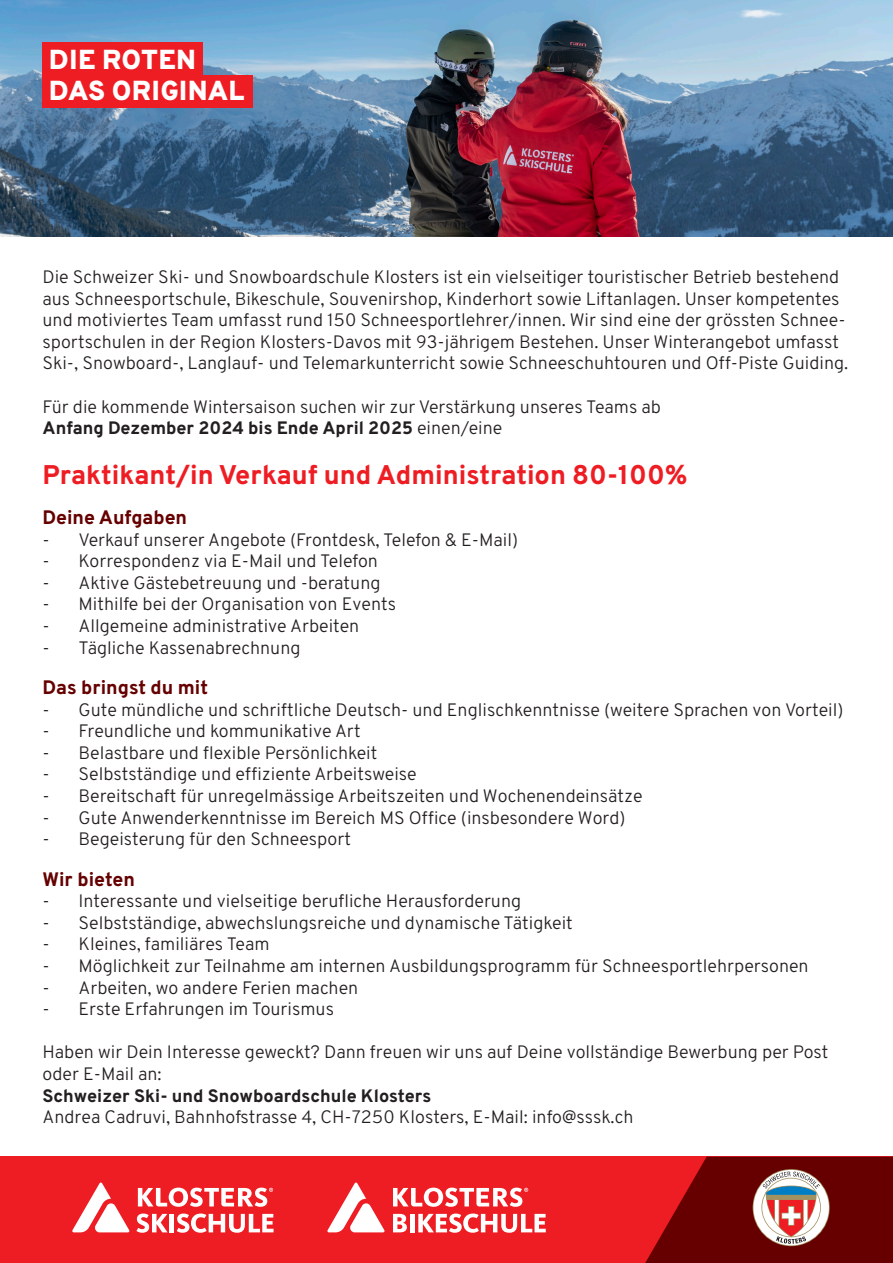
<style>
.page{position:relative;width:893px;height:1263px;background:#fff}
.page>*{position:absolute;margin:0;border:0;box-sizing:border-box;transform-origin:0 0}
.t1{font:800 27.45px/30.9px "Overpass";letter-spacing:.01em;color:#fff}
.t2{font:800 27px "Overpass";color:#ee1d23}
.t3{font:800 19.5px "Overpass";color:#600}
.t4{font:300 18px/21.6px "Overpass";color:#231f20}
.t5{font:800 18px "Overpass";color:#231f20}
.s1{font-weight:800}
</style>
<div class="page">
<img style="left:0;top:0;width:893px;height:236px">
<div style="left:0;top:1157px;width:893px;height:106px;background:#ee1d23"></div>
<svg style="left:136px;top:1213px;width:32px;height:20px"></svg>
<hr style="left:170px;top:1214px;width:4px;height:18px;background:#fff">
<svg style="left:177px;top:1213px;width:97px;height:20px"></svg>
<svg style="left:72px;top:1182px;width:58px;height:50px"></svg>
<svg style="left:138px;top:1187px;width:135px;height:20px"></svg>
<svg style="left:393px;top:1214px;width:14px;height:18px"></svg>
<hr style="left:410px;top:1214px;width:4px;height:18px;background:#fff">
<svg style="left:418px;top:1213px;width:128px;height:20px"></svg>
<svg style="left:327px;top:1182px;width:58px;height:50px"></svg>
<svg style="left:393px;top:1187px;width:135px;height:20px"></svg>
<svg style="left:645px;top:1157px;width:248px;height:106px"></svg>
<div style="left:43px;top:43px;width:160px;height:32px;background:#ee1d23"></div>
<div style="left:43px;top:75px;width:210px;height:32px;background:#ee1d23"></div>
<h1 class="t1" style="left:49px;top:44px;width:196px">DIE ROTEN<br>DAS ORIGINAL</h1>
<p class="t4" style="left:43px;top:266px;width:807px">Die Schweizer Ski- und Snowboardschule Klosters ist ein vielseitiger touristischer Betrieb bestehend aus Schneesportschule, Bikeschule, Souvenirshop, Kinderhort sowie Liftanlagen. Unser kompetentes und motiviertes Team umfasst rund 150 Schneesportlehrer/innen. Wir sind eine der grössten Schnee&shy;sportschulen in der Region Klosters-Davos mit 93-jährigem Bestehen. Unser Winterangebot umfasst Ski-, Snowboard-, Langlauf- und Telemarkunterricht sowie Schneeschuhtouren und Off-Piste Guiding.</p>
<p class="t4" style="left:43px;top:395px;width:620px">Für die kommende Wintersaison suchen wir zur Verstärkung unseres Teams ab<br><span class="s1">Anfang Dezember 2024 bis Ende April 2025</span> einen/eine</p>
<h2 class="t2" style="left:43px;top:457px;width:647px">Praktikant/in Verkauf und Administration 80-100%</h2>
<p class="t3" style="left:43px;top:505px;width:146px">Deine Aufgaben</p>
<p class="t4" style="left:43px;top:529px;width:477px">- Verkauf unserer Angebote (Frontdesk, Telefon &amp; E-Mail)</p>
<p class="t4" style="left:43px;top:550px;width:337px">- Korrespondenz via E-Mail und Telefon</p>
<p class="t4" style="left:43px;top:572px;width:340px">- Aktive Gästebetreuung und -beratung</p>
<p class="t4" style="left:43px;top:593px;width:355px">- Mithilfe bei der Organisation von Events</p>
<p class="t4" style="left:43px;top:615px;width:318px">- Allgemeine administrative Arbeiten</p>
<p class="t4" style="left:43px;top:637px;width:260px">- Tägliche Kassenabrechnung</p>
<p class="t3" style="left:43px;top:675px;width:167px">Das bringst du mit</p>
<p class="t4" style="left:43px;top:699px;width:802px">- Gute mündliche und schriftliche Deutsch- und Englischkenntnisse (weitere Sprachen von Vorteil)</p>
<p class="t4" style="left:43px;top:720px;width:320px">- Freundliche und kommunikative Art</p>
<p class="t4" style="left:43px;top:742px;width:336px">- Belastbare und flexible Persönlichkeit</p>
<p class="t4" style="left:43px;top:763px;width:376px">- Selbstständige und effiziente Arbeitsweise</p>
<p class="t4" style="left:43px;top:785px;width:602px">- Bereitschaft für unregelmässige Arbeitszeiten und Wochenendeinsätze</p>
<p class="t4" style="left:43px;top:807px;width:585px">- Gute Anwenderkenntnisse im Bereich MS Office (insbesondere Word)</p>
<p class="t4" style="left:43px;top:828px;width:310px">- Begeisterung für den Schneesport</p>
<p class="t3" style="left:43px;top:867px;width:94px">Wir bieten</p>
<p class="t4" style="left:43px;top:890px;width:480px">- Interessante und vielseitige berufliche Herausforderung</p>
<p class="t4" style="left:43px;top:912px;width:532px">- Selbstständige, abwechslungsreiche und dynamische Tätigkeit</p>
<p class="t4" style="left:43px;top:933px;width:228px">- Kleines, familiäres Team</p>
<p class="t4" style="left:43px;top:955px;width:768px">- Möglichkeit zur Teilnahme am internen Ausbildungsprogramm für Schneesportlehrpersonen</p>
<p class="t4" style="left:43px;top:977px;width:317px">- Arbeiten, wo andere Ferien machen</p>
<p class="t4" style="left:43px;top:998px;width:293px">- Erste Erfahrungen im Tourismus</p>
<p class="t4" style="left:43px;top:1041px;width:787px">Haben wir Dein Interesse geweckt? Dann freuen wir uns auf Deine vollständige Bewerbung per Post oder E-Mail an:</p>
<p class="t5" style="left:43px;top:1084px;width:390px">Schweizer Ski- und Snowboardschule Klosters</p>
<p class="t4" style="left:43px;top:1106px;width:592px">Andrea Cadruvi, Bahnhofstrasse 4, CH-7250 Klosters, E-Mail: info@sssk.ch</p>
</div>
